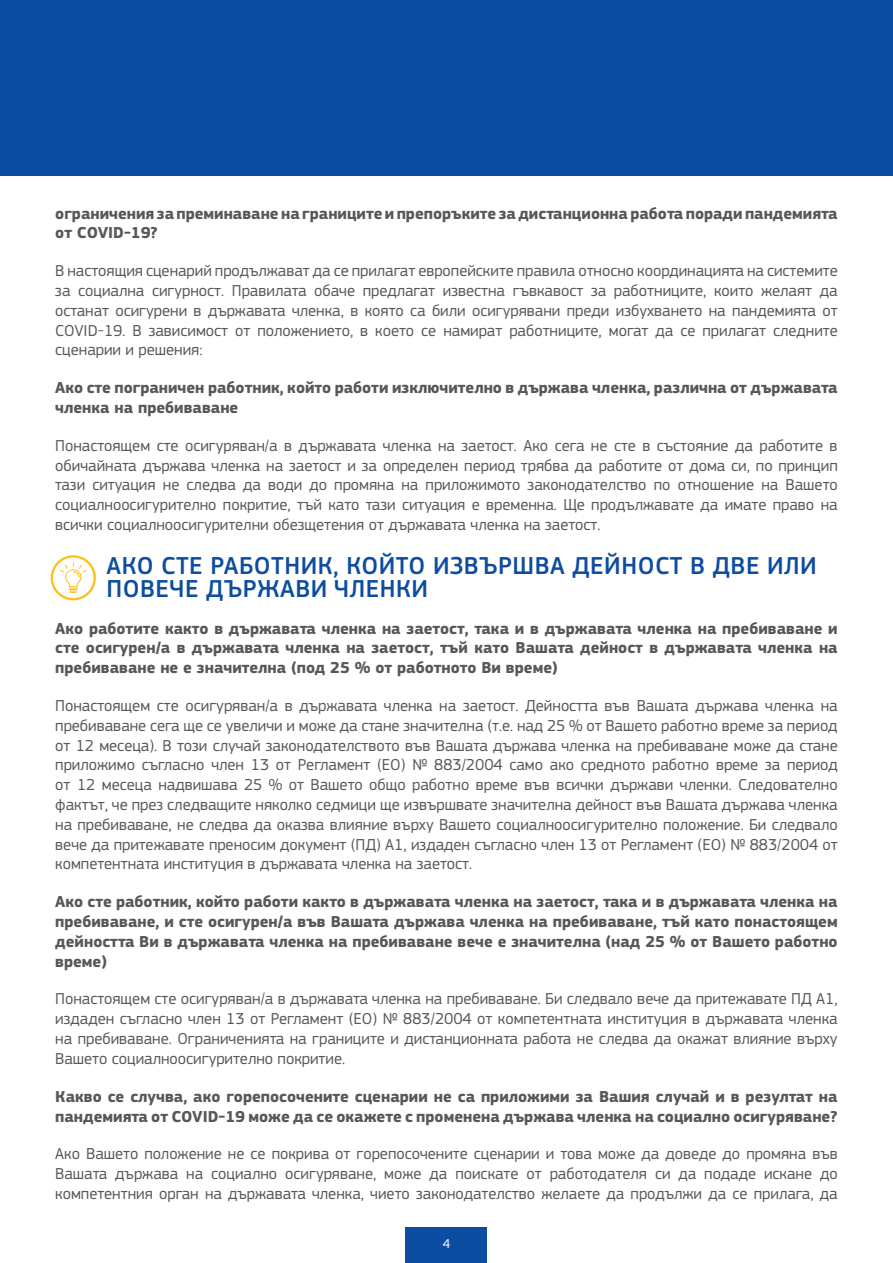
<style>
.page{position:relative;width:893px;height:1263px;background:#fff}
.page>*{position:absolute;margin:0;border:0;box-sizing:border-box;transform-origin:0 0}
.TITLE_H1{font:500 25.5px/22.5px "EC Square Sans Pro";letter-spacing:.02em;color:#0d4da1}
.Normal__Web{font:16.5px/19.8px "EC Square Sans Pro";color:#57585a;text-align:justify}
.Normal__Web-2{font:700 16.5px/19.8px "EC Square Sans Pro";color:#57585a}
.t1{font:13.5px "EC Square Sans Pro";color:#fff}
</style>
<div class="page">
<div style="left:406px;top:1228px;width:81px;height:35px;background:#0d4da1"></div>
<div style="left:0;top:0;width:893px;height:176px;background:#0d4da1"></div>
<div style="left:51px;top:555px;width:45px;height:45px;border:2px solid #fdc011;border-radius:50%"></div>
<svg style="left:60px;top:563px;width:27px;height:30px"></svg>
<p class="Normal__Web-2" style="left:55px;top:204px;width:784px">ограничения за преминаване на границите и препоръките за дистанционна работа поради пандемията от COVID-19?</p>
<p class="Normal__Web" style="left:55px;top:261px;width:784px">В настоящия сценарий продължават да се прилагат европейските правила относно координацията на системите за социална сигурност. Правилата обаче предлагат известна гъвкавост за работниците, които желаят да останат осигурени в държавата членка, в която са били осигурявани преди избухването на пандемията от COVID-19. В зависимост от положението, в което се намират работниците, могат да се прилагат следните сценарии и решения:</p>
<p class="Normal__Web-2" style="left:55px;top:378px;width:784px">Ако сте пограничен работник, който работи изключително в държава членка, различна от държавата членка на пребиваване</p>
<p class="Normal__Web" style="left:55px;top:436px;width:784px">Понастоящем сте осигуряван/а в държавата членка на заетост. Ако сега не сте в състояние да работите в обичайната държава членка на заетост и за определен период трябва да работите от дома си, по принцип тази ситуация не следва да води до промяна на приложимото законодателство по отношение на Вашето социалноосигурително покритие, тъй като тази ситуация е временна. Ще продължавате да имате право на всички социалноосигурителни обезщетения от държавата членка на заетост.</p>
<p class="TITLE_H1" style="left:107px;top:555px;width:712px">АКО СТЕ РАБОТНИК, КОЙТО ИЗВЪРШВА ДЕЙНОСТ В ДВЕ ИЛИ<br>ПОВЕЧЕ ДЪРЖАВИ ЧЛЕНКИ</p>
<p class="Normal__Web-2" style="left:55px;top:619px;width:784px;text-align:justify">Ако работите както в държавата членка на заетост, така и в държавата членка на пребиваване и сте осигурен/а в държавата членка на заетост, тъй като Вашата дейност в държавата членка на пребиваване не е значителна (под 25 % от работното Ви време)</p>
<p class="Normal__Web" style="left:55px;top:696px;width:784px">Понастоящем сте осигуряван/а в държавата членка на заетост. Дейността във Вашата държава членка на пребиваване сега ще се увеличи и може да стане значителна (т.е. над 25 % от Вашето работно време за период от 12 месеца). В този случай законодателството във Вашата държава членка на пребиваване може да стане приложимо съгласно член 13 от Регламент (ЕО) № 883/2004 само ако средното работно време за период от 12 месеца надвишава 25 % от Вашето общо работно време във всички държави членки. Следователно фактът, че през следващите няколко седмици ще извършвате значителна дейност във Вашата държава членка на пребиваване, не следва да оказва влияние върху Вашето социалноосигурително положение. Би следвало вече да притежавате преносим документ (ПД) A1, издаден съгласно член 13 от Регламент (ЕО) № 883/2004 от компетентната институция в държавата членка на заетост.</p>
<p class="Normal__Web-2" style="left:55px;top:892px;width:784px;text-align:justify">Ако сте работник, който работи както в държавата членка на заетост, така и в държавата членка на пребиваване, и сте осигурен/а във Вашата държава членка на пребиваване, тъй като понастоящем дейността Ви в държавата членка на пребиваване вече е значителна (над 25 % от Вашето работно време)</p>
<p class="Normal__Web" style="left:55px;top:989px;width:784px">Понастоящем сте осигуряван/а в държавата членка на пребиваване. Би следвало вече да притежавате ПД A1, издаден съгласно член 13 от Регламент (ЕО) № 883/2004 от компетентната институция в държавата членка на пребиваване. Ограниченията на границите и дистанционната работа не следва да окажат влияние върху Вашето социалноосигурително покритие.</p>
<p class="Normal__Web-2" style="left:55px;top:1087px;width:784px">Какво се случва, ако горепосочените сценарии не са приложими за Вашия случай и в резултат на пандемията от COVID-19 може да се окажете с променена държава членка на социално осигуряване?</p>
<p class="Normal__Web" style="left:55px;top:1144px;width:784px">Ако Вашето положение не се покрива от горепосочените сценарии и това може да доведе до промяна във Вашата държава на социално осигуряване, може да поискате от работодателя си да подаде искане до компетентния орган на държавата членка, чието законодателство желаете да продължи да се прилага, да</p>
<p class="t1" style="left:443px;top:1235px;width:9px">4</p>
</div>
